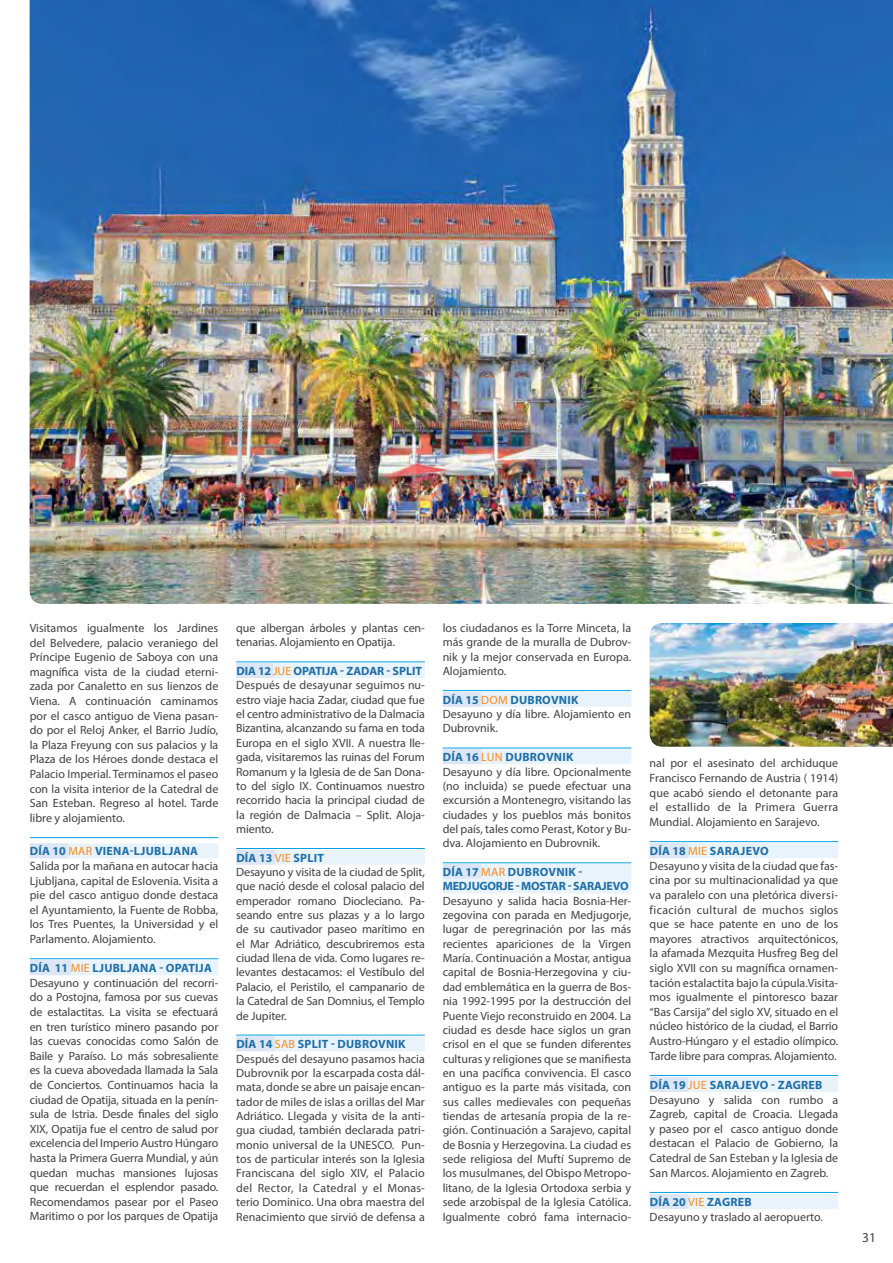
<style>
.page{position:relative;width:893px;height:1263px;background:#fff}
.page>*{position:absolute;margin:0;border:0;box-sizing:border-box;transform-origin:0 0}
.t1{font:13.5px "Myriad Pro";color:#414042}
.t2{font:12px/14.4px "Myriad Pro";letter-spacing:-.005em;color:#414042}
.t3{font:700 12px/14.4px "Myriad Pro";letter-spacing:-.015em;color:#1e6ea6}
.t4{font:700 12px "Myriad Pro";letter-spacing:.005em;color:#1e6ea6}
.s1{font-weight:400;color:#f68b1f}
.s2{font-weight:700;color:#1e6ea6}
.s3{color:#f68b1f}
</style>
<div class="page">
<img style="left:650px;top:623px;width:243px;height:124px">
<img style="left:30px;top:0;width:863px;height:604px">
<hr style="left:30px;top:837px;width:188px;height:1px;background:#00a1e4">
<div style="left:30px;top:843px;width:188px;height:15px;background:#e9f3fb"></div>
<div style="left:30px;top:843px;width:38px;height:15px;background:#dce6f5"></div>
<hr style="left:30px;top:958px;width:188px;height:1px;background:#00a1e4">
<div style="left:30px;top:960px;width:188px;height:15px;background:#e9f3fb"></div>
<div style="left:30px;top:960px;width:41px;height:15px;background:#dce6f5"></div>
<hr style="left:236px;top:662px;width:189px;height:1px;background:#00a1e4">
<div style="left:236px;top:663px;width:189px;height:15px;background:#e9f3fb"></div>
<div style="left:236px;top:663px;width:37px;height:15px;background:#dce6f5"></div>
<hr style="left:236px;top:848px;width:189px;height:1px;background:#00a1e4">
<div style="left:236px;top:850px;width:189px;height:15px;background:#e9f3fb"></div>
<div style="left:236px;top:850px;width:39px;height:15px;background:#dce6f5"></div>
<hr style="left:236px;top:1035px;width:189px;height:1px;background:#00a1e4">
<div style="left:236px;top:1036px;width:189px;height:15px;background:#e9f3fb"></div>
<div style="left:236px;top:1036px;width:39px;height:15px;background:#dce6f5"></div>
<hr style="left:443px;top:690px;width:188px;height:1px;background:#00a1e4">
<div style="left:443px;top:692px;width:188px;height:15px;background:#e9f3fb"></div>
<div style="left:443px;top:692px;width:38px;height:15px;background:#dce6f5"></div>
<hr style="left:443px;top:748px;width:188px;height:1px;background:#00a1e4">
<div style="left:443px;top:749px;width:188px;height:15px;background:#e9f3fb"></div>
<div style="left:443px;top:749px;width:38px;height:15px;background:#dce6f5"></div>
<hr style="left:443px;top:862px;width:188px;height:1px;background:#00a1e4">
<div style="left:443px;top:864px;width:188px;height:15px;background:#e9f3fb"></div>
<div style="left:443px;top:864px;width:38px;height:15px;background:#dce6f5"></div>
<div style="left:443px;top:878px;width:188px;height:15px;background:#e9f3fb"></div>
<hr style="left:650px;top:841px;width:188px;height:1px;background:#00a1e4">
<div style="left:650px;top:843px;width:188px;height:15px;background:#e9f3fb"></div>
<div style="left:650px;top:843px;width:38px;height:15px;background:#dce6f5"></div>
<hr style="left:650px;top:1075px;width:188px;height:1px;background:#00a1e4">
<div style="left:650px;top:1077px;width:188px;height:15px;background:#e9f3fb"></div>
<div style="left:650px;top:1077px;width:38px;height:15px;background:#dce6f5"></div>
<hr style="left:650px;top:1192px;width:188px;height:1px;background:#00a1e4">
<div style="left:650px;top:1194px;width:188px;height:15px;background:#e9f3fb"></div>
<div style="left:650px;top:1194px;width:38px;height:15px;background:#dce6f5"></div>
<p class="t2" style="left:30px;top:620px;width:190px;text-align:justify">Visitamos igualmente los Jardines del Belvedere, palacio veraniego del Príncipe Eugenio de Saboya con una magnífica vista de la ciudad eterni&shy;zada por Canaletto en sus lienzos de Viena. A continuación caminamos por el casco antiguo de Viena pasan&shy;do por el Reloj Anker, el Barrio Judío, la Plaza Freyung con sus palacios y la Plaza de los Héroes donde destaca el Palacio Imperial. Terminamos el paseo con la visita interior de la Catedral de San Esteban. Regreso al hotel. Tarde libre y alojamiento.</p>
<p class="t4" style="left:30px;top:843px;width:48px">DÍA 10 <span class="s1">mar</span></p>
<p class="t4" style="left:95px;top:843px;width:105px">VIENA-LJUBLJANA</p>
<p class="t2" style="left:30px;top:858px;width:190px;text-align:justify">Salida por la mañana en autocar hacia Ljubljana, capital de Eslovenia. Visita a pie del casco antiguo donde destaca el Ayuntamiento, la Fuente de Robba, los Tres Puentes, la Universidad y el Parlamento. Alojamiento.</p>
<p class="t2" style="left:30px;top:961px;width:190px"><span class="s2">DÍA 11</span> <span class="s3">MIE</span> <span class="s2">LJUBLJANA - OPATIJA </span>Desayuno y continuación del recorri&shy;do a Postojna, famosa por sus cuevas de estalactitas. La visita se efectuará en tren turístico minero pasando por las cuevas conocidas como Salón de Baile y Paraíso. Lo más sobresaliente es la cueva abovedada llamada la Sala de Conciertos. Continuamos hacia la ciudad de Opatija, situada en la penín&shy;sula de Istria. Desde finales del siglo XIX, Opatija fue el centro de salud por excelencia del Imperio Austro Húngaro hasta la Primera Guerra Mundial, y aún quedan muchas mansiones lujosas que recuerdan el esplendor pasado.<br>Recomendamos pasear por el Paseo Maritimo o por los parques de Opatija</p>
<p class="t2" style="left:236px;top:621px;width:190px">que albergan árboles y plantas cen&shy;tenarias. Alojamiento en Opatija.</p>
<p class="t2" style="left:236px;top:664px;width:190px"><span class="s2">DIA 12</span> <span class="s3">JUE</span> <span class="s2">OPATIJA - ZADAR - SPLIT </span>Después de desayunar seguimos nu&shy;estro viaje hacia Zadar, ciudad que fue el centro administrativo de la Dalmacia Bizantina, alcanzando su fama en toda Europa en el siglo XVII. A nuestra lle&shy;gada, visitaremos las ruinas del Forum Romanum y la Iglesia de de San Dona&shy;to del siglo IX. Continuamos nuestro recorrido hacia la principal ciudad de la región de Dalmacia – Split. Aloja&shy;miento.</p>
<p class="t2" style="left:236px;top:850px;width:190px"><span class="s2">DÍA 13</span> <span class="s3">VIE</span> <span class="s2">SPLIT<br></span>Desayuno y visita de la ciudad de Split, que nació desde el colosal palacio del emperador romano Diocleciano. Pa&shy;seando entre sus plazas y a lo largo de su cautivador paseo marítimo en el Mar Adriático, descubriremos esta ciudad llena de vida. Como lugares re&shy;levantes destacamos: el Vestíbulo del Palacio, el Peristilo, el campanario de la Catedral de San Domnius, el Templo de Jupiter.</p>
<p class="t2" style="left:236px;top:1037px;width:190px"><span class="s2">DÍA 14</span> <span class="s3">SAB</span> <span class="s2">SPLIT - DUBROVNIK </span>Después del desayuno pasamos hacia Dubrovnik por la escarpada costa dál&shy;mata, donde se abre un paisaje encan&shy;tador de miles de islas a orillas del Mar Adriático. Llegada y visita de la anti&shy;gua ciudad, también declarada patri&shy;monio universal de la UNESCO. Pun&shy;tos de particular interés son la Iglesia Franciscana del siglo XIV, el Palacio del Rector, la Catedral y el Monas&shy;terio Dominico. Una obra maestra del Renacimiento que sirvió de defensa a</p>
<p class="t2" style="left:443px;top:621px;width:190px;text-align:justify">los ciudadanos es la Torre Minceta, la más grande de la muralla de Dubrov&shy;nik y la mejor conservada en Europa.<br>Alojamiento.</p>
<p class="t2" style="left:443px;top:692px;width:190px"><span class="s2">DÍA 15</span> <span class="s3">DOM</span> <span class="s2">DUBROVNIK<br></span>Desayuno y día libre. Alojamiento en<br>Dubrovnik.</p>
<p class="t2" style="left:443px;top:750px;width:190px"><span class="s2">DÍA 16</span> <span class="s3">LUN</span> <span class="s2">DUBROVNIK<br></span>Desayuno y día libre. Opcionalmente (no incluida) se puede efectuar una excursión a Montenegro, visitando las ciudades y los pueblos más bonitos del país, tales como Perast, Kotor y Bu&shy;dva. Alojamiento en Dubrovnik.</p>
<p class="t3" style="left:443px;top:864px;width:187px">DÍA 17 <span class="s1">MAR</span> DUBROVNIK -<br>MEDJUGORJE - MOSTAR - SARAJEVO</p>
<p class="t2" style="left:443px;top:893px;width:190px;text-align:justify">Desayuno y salida hacia Bosnia-Her&shy;zegovina con parada en Medjugorje, lugar de peregrinación por las más recientes apariciones de la Virgen María. Continuación a Mostar, antigua capital de Bosnia-Herzegovina y ciu&shy;dad emblemática en la guerra de Bos&shy;nia 1992-1995 por la destrucción del Puente Viejo reconstruido en 2004. La ciudad es desde hace siglos un gran crisol en el que se funden diferentes culturas y religiones que se manifiesta en una pacífica convivencia. El casco antiguo es la parte más visitada, con sus calles medievales con pequeñas tiendas de artesanía propia de la re&shy;gión. Continuación a Sarajevo, capital de Bosnia y Herzegovina. La ciudad es sede religiosa del Muftí Supremo de los musulmanes, del Obispo Metropo&shy;litano, de la Iglesia Ortodoxa serbia y sede arzobispal de la Iglesia Católica.<br>Igualmente cobró fama internacio-</p>
<p class="t2" style="left:650px;top:756px;width:190px;text-align:justify">nal por el asesinato del archiduque Francisco Fernando de Austria ( 1914) que acabó siendo el detonante para el estallido de la Primera Guerra Mundial. Alojamiento en Sarajevo.</p>
<p class="t2" style="left:650px;top:843px;width:190px"><span class="s2">DÍA 18</span> <span class="s3">MIE</span> <span class="s2">SARAJEVO<br></span>Desayuno y visita de la ciudad que fas&shy;cina por su multinacionalidad ya que va paralelo con una pletórica diversi&shy;ficación cultural de muchos siglos que se hace patente en uno de los mayores atractivos arquitectónicos, la afamada Mezquita Husfreg Beg del siglo XVII con su magnífica ornamen&shy;tación estalactita bajo la cúpula.Visita&shy;mos igualmente el pintoresco bazar “Bas Carsija” del siglo XV, situado en el núcleo histórico de la ciudad, el Barrio Austro-Húngaro y el estadio olímpico.<br>Tarde libre para compras. Alojamiento.</p>
<p class="t2" style="left:650px;top:1077px;width:190px"><span class="s2">DÍA 19</span> <span class="s3">JUE</span> <span class="s2">SARAJEVO - ZAGREB </span>Desayuno y salida con rumbo a Zagreb, capital de Croacia. Llegada y paseo por el casco antiguo donde destacan el Palacio de Gobierno, la Catedral de San Esteban y la Iglesia de San Marcos. Alojamiento en Zagreb.</p>
<p class="t2" style="left:650px;top:1194px;width:175px"><span class="s2">DÍA 20</span> <span class="s3">VIE</span> <span class="s2">ZAGREB<br></span>Desayuno y traslado al aeropuerto.</p>
<p class="t1" style="left:862px;top:1229px;width:15px">31</p>
</div>
